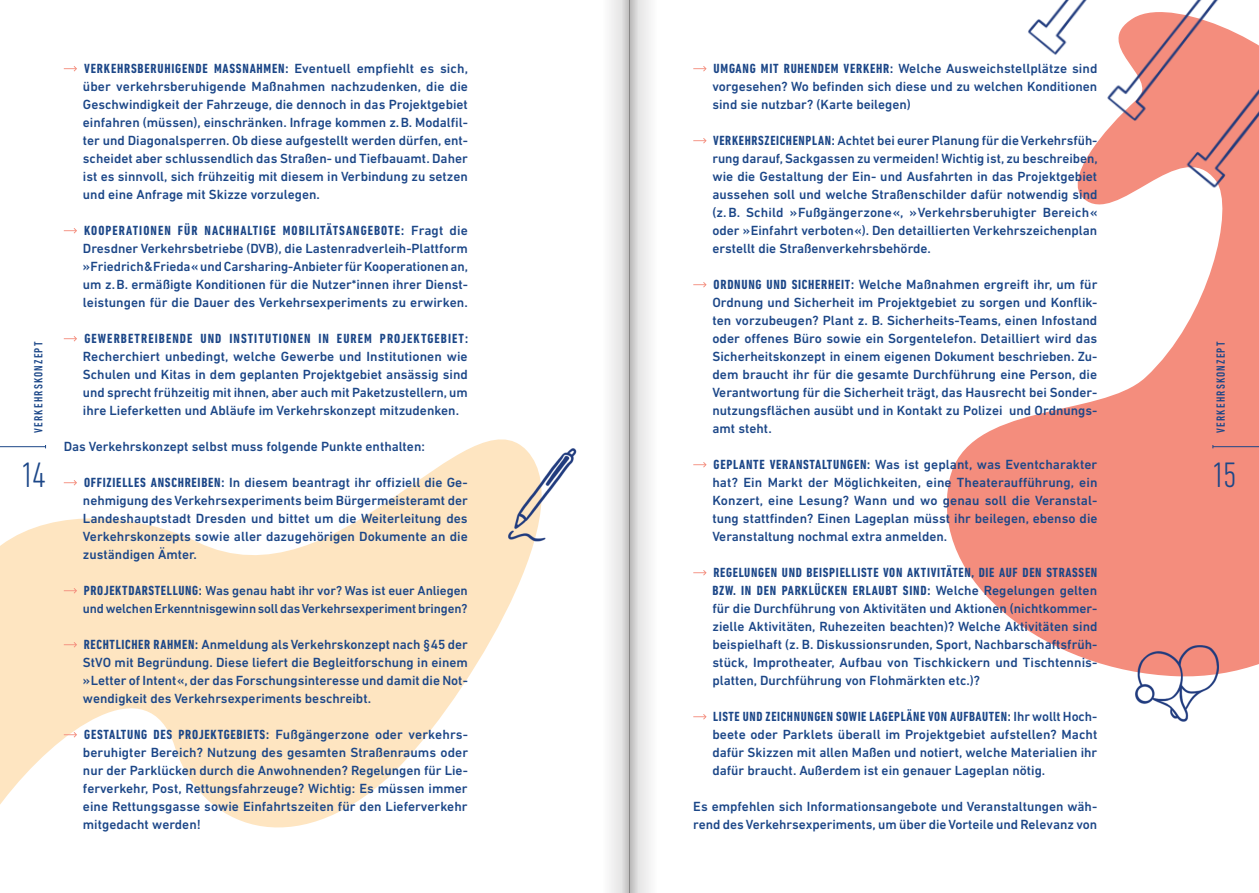
<style>
.page{position:relative;width:1259px;height:893px;background:#fff}
.page>*{position:absolute;margin:0;border:0;box-sizing:border-box;transform-origin:0 0}
.t1{font:300 condensed 36px "DIN Next LT Pro";color:#1c4788}
.Fließtext{font:500 13.5px/18px "DIN Next LT Pro";color:#1c4788;text-align:justify}
.Fließtext-2{font:500 13.2px/18px "DIN Next LT Pro";letter-spacing:-.01em;color:#1c4788}
.t2{font:500 condensed 12px "DIN Next LT Pro";letter-spacing:.1em;color:#1c4788}
.s1{font-weight:700;font-stretch:condensed}
.s2{font-weight:700;font-stretch:condensed;font-size:13.5px}
</style>
<div class="page">
<svg style="left:946px;top:233px;width:313px;height:437px;fill:#f48d7d"></svg>
<svg style="left:0;top:443px;width:523px;height:385px;fill:#fee5c1"></svg>
<svg style="left:693px;top:66px;width:13px;height:5px"></svg>
<svg style="left:693px;top:138px;width:13px;height:5px"></svg>
<svg style="left:693px;top:282px;width:13px;height:5px"></svg>
<svg style="left:693px;top:462px;width:13px;height:5px"></svg>
<svg style="left:693px;top:570px;width:13px;height:5px"></svg>
<svg style="left:693px;top:714px;width:13px;height:5px"></svg>
<svg style="left:64px;top:66px;width:13px;height:5px"></svg>
<svg style="left:64px;top:228px;width:13px;height:5px"></svg>
<svg style="left:64px;top:336px;width:13px;height:5px"></svg>
<svg style="left:64px;top:480px;width:13px;height:5px"></svg>
<svg style="left:64px;top:588px;width:13px;height:5px"></svg>
<svg style="left:64px;top:642px;width:13px;height:5px"></svg>
<svg style="left:64px;top:732px;width:13px;height:5px"></svg>
<img style="left:481px;top:439px;width:96px;height:136px">
<img style="left:1028px;top:0;width:231px;height:233px">
<img style="left:1114px;top:604px;width:125px;height:118px">
<hr style="left:1213px;top:446px;width:46px;height:1px;background:#1c4788">
<div style="left:629px;top:0;width:28px;height:893px;background:#f0f0f0"></div>
<div style="left:602px;top:0;width:27px;height:893px;background:#f2f2f2"></div>
<svg style="left:629px;top:0;width:9px;height:893px"></svg>
<svg style="left:621px;top:0;width:8px;height:893px;fill:#d2d2d2"></svg>
<p class="t2" style="left:32px;top:433px;width:93px;rotate:-90deg">VERKEHRSKONZEPT</p>
<h1 class="t1" style="left:22px;top:455px;width:25px">14</h1>
<p class="Fließtext" style="left:83px;top:59px;width:387px"><span class="s1">VERKEHRSBERUHIGENDE MASSNAHMEN:</span> Eventuell empfiehlt es sich, über verkehrsberuhigende Maßnahmen nachzudenken, die die Geschwindigkeit der Fahrzeuge, die dennoch in das Projektgebiet einfahren (müssen), einschränken. Infrage kommen z.B. Modalfil&shy;ter und Diagonalsperren. Ob diese aufgestellt werden dürfen, ent&shy;scheidet aber schlussendlich das Straßen- und Tiefbauamt. Daher ist es sinnvoll, sich frühzeitig mit diesem in Verbindung zu setzen und eine Anfrage mit Skizze vorzulegen.</p>
<p class="Fließtext" style="left:83px;top:221px;width:387px"><span class="s1">KOOPERATIONEN FÜR NACHHALTIGE MOBILITÄTSANGEBOTE:</span> Fragt die Dresdner Verkehrsbetriebe (DVB), die Lastenradverleih-Plattform »Friedrich&amp;Frieda« und Carsharing-Anbieter für Kooperationen an, um z.B. ermäßigte Konditionen für die Nutzer*innen ihrer Dienst&shy;leistungen für die Dauer des Verkehrsexperiments zu erwirken.</p>
<p class="Fließtext" style="left:83px;top:329px;width:387px"><span class="s1">GEWERBETREIBENDE UND INSTITUTIONEN IN EUREM PROJEKTGEBIET:<br></span>Recherchiert unbedingt, welche Gewerbe und Institutionen wie Schulen und Kitas in dem geplanten Projektgebiet ansässig sind und sprecht frühzeitig mit ihnen, aber auch mit Paketzustellern, um ihre Lieferketten und Abläufe im Verkehrskonzept mitzudenken.</p>
<p class="Fließtext" style="left:64px;top:437px;width:363px">Das Verkehrskonzept selbst muss folgende Punkte enthalten:</p>
<p class="Fließtext" style="left:83px;top:473px;width:386px"><span class="s1">OFFIZIELLES ANSCHREIBEN:</span> In diesem beantragt ihr offiziell die Ge&shy;nehmigung des Verkehrsexperiments beim Bürgermeisteramt der Landeshauptstadt Dresden und bittet um die Weiterleitung des Verkehrskonzepts sowie aller dazugehörigen Dokumente an die zuständigen Ämter.</p>
<p class="Fließtext-2" style="left:83px;top:582px;width:386px"><span class="s2">PROJEKTDARSTELLUNG:</span> Was genau habt ihr vor? Was ist euer Anliegen und welchen Erkenntnisgewinn soll das Verkehrsexperiment bringen?</p>
<p class="Fließtext" style="left:83px;top:635px;width:386px"><span class="s1">RECHTLICHER RAHMEN:</span> Anmeldung als Verkehrskonzept nach §45 der StVO mit Begründung. Diese liefert die Begleitforschung in einem »Letter of Intent«, der das Forschungsinteresse und damit die Not&shy;wendigkeit des Verkehrsexperiments beschreibt.</p>
<p class="Fließtext" style="left:83px;top:725px;width:387px"><span class="s1">GESTALTUNG DES PROJEKTGEBIETS:</span> Fußgängerzone oder verkehrs&shy;beruhigter Bereich? Nutzung des gesamten Straßenraums oder nur der Parklücken durch die Anwohnenden? Regelungen für Lie&shy;ferverkehr, Post, Rettungsfahrzeuge? Wichtig: Es müssen immer eine Rettungsgasse sowie Einfahrtszeiten für den Lieferverkehr mitgedacht werden!</p>
<p class="Fließtext" style="left:712px;top:59px;width:386px"><span class="s1">UMGANG MIT RUHENDEM VERKEHR:</span> Welche Ausweichstellplätze sind vorgesehen? Wo befinden sich diese und zu welchen Konditionen sind sie nutzbar? (Karte beilegen)</p>
<p class="Fließtext" style="left:712px;top:131px;width:387px"><span class="s1">VERKEHRSZEICHENPLAN:</span> Achtet bei eurer Planung für die Verkehrsfüh&shy;rung darauf, Sackgassen zu vermeiden! Wichtig ist, zu beschreiben, wie die Gestaltung der Ein- und Ausfahrten in das Projektgebiet aussehen soll und welche Straßenschilder dafür notwendig sind (z.B. Schild »Fußgängerzone«, »Verkehrsberuhigter Bereich« oder »Einfahrt verboten«). Den detaillierten Verkehrszeichenplan erstellt die Straßenverkehrsbehörde.</p>
<p class="Fließtext" style="left:712px;top:275px;width:386px"><span class="s1">ORDNUNG UND SICHERHEIT:</span> Welche Maßnahmen ergreift ihr, um für Ordnung und Sicherheit im Projektgebiet zu sorgen und Konflik&shy;ten vorzubeugen? Plant z. B. Sicherheits-Teams, einen Infostand oder offenes Büro sowie ein Sorgentelefon. Detailliert wird das Sicherheitskonzept in einem eigenen Dokument beschrieben. Zu&shy;dem braucht ihr für die gesamte Durchführung eine Person, die Verantwortung für die Sicherheit trägt, das Hausrecht bei Sonder&shy;nutzungsflächen ausübt und in Kontakt zu Polizei und Ordnungs&shy;amt steht.</p>
<p class="Fließtext" style="left:712px;top:455px;width:387px"><span class="s1">GEPLANTE VERANSTALTUNGEN:</span> Was ist geplant, was Eventcharakter hat? Ein Markt der Möglichkeiten, eine Theateraufführung, ein Konzert, eine Lesung? Wann und wo genau soll die Veranstal&shy;tung stattfinden? Einen Lageplan müsst ihr beilegen, ebenso die Veranstaltung nochmal extra anmelden.</p>
<p class="Fließtext" style="left:712px;top:563px;width:387px"><span class="s1">REGELUNGEN UND BEISPIELLISTE VON AKTIVITÄTEN, DIE AUF DEN STRASSEN BZW. IN DEN PARKLÜCKEN ERLAUBT SIND:</span> Welche Regelungen gelten für die Durchführung von Aktivitäten und Aktionen (nichtkommer&shy;zielle Aktivitäten, Ruhezeiten beachten)? Welche Aktivitäten sind beispielhaft (z. B. Diskussionsrunden, Sport, Nachbarschaftsfrüh&shy;stück, Improtheater, Aufbau von Tischkickern und Tischtennis&shy;platten, Durchführung von Flohmärkten etc.)?</p>
<p class="Fließtext" style="left:712px;top:707px;width:386px"><span class="s1">LISTE UND ZEICHNUNGEN SOWIE LAGEPLÄNE VON AUFBAUTEN:</span> Ihr wollt Hoch&shy;beete oder Parklets überall im Projektgebiet aufstellen? Macht dafür Skizzen mit allen Maßen und notiert, welche Materialien ihr dafür braucht. Außerdem ist ein genauer Lageplan nötig.</p>
<p class="Fließtext" style="left:693px;top:797px;width:405px">Es empfehlen sich Informationsangebote und Veranstaltungen wäh&shy;rend des Verkehrsexperiments, um über die Vorteile und Relevanz von</p>
<p class="t2" style="left:1213px;top:433px;width:93px;rotate:-90deg">VERKEHRSKONZEPT</p>
<p class="t1" style="left:1213px;top:455px;width:25px">15</p>
</div>
